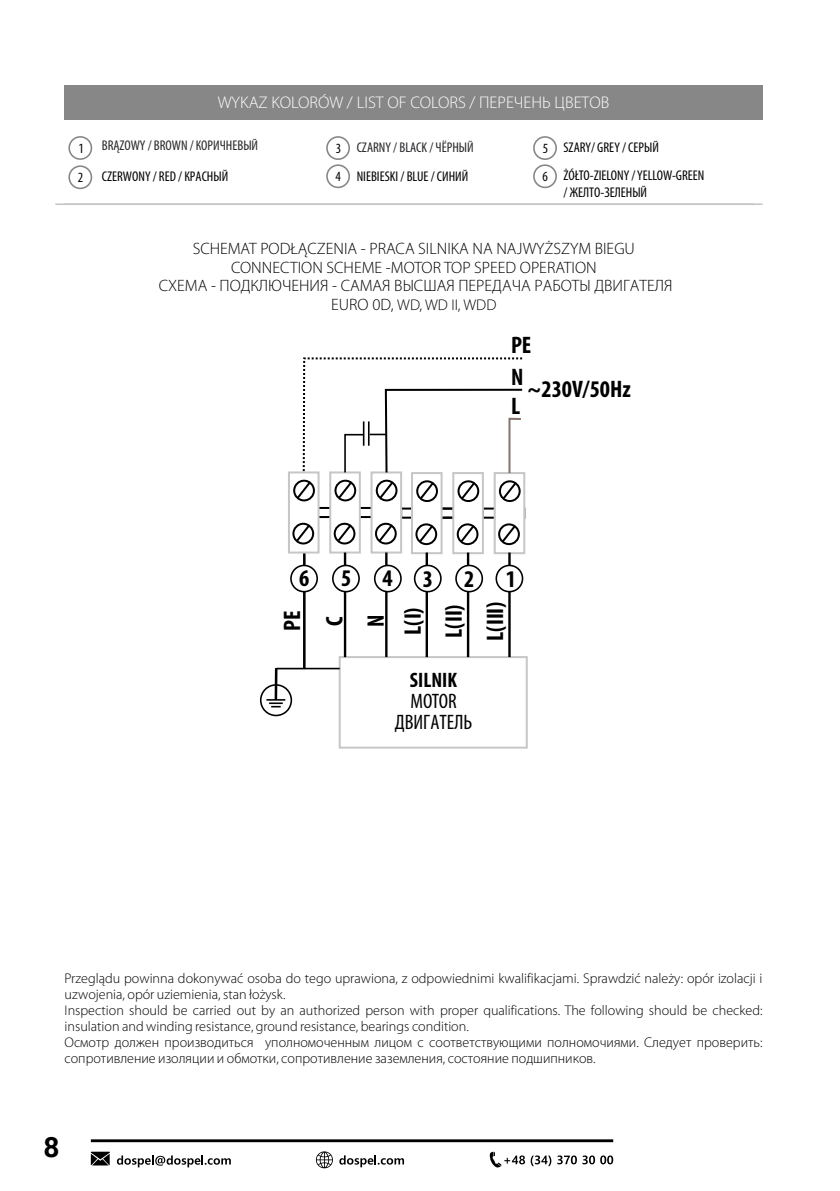
<style>
.page{position:relative;width:840px;height:1191px;background:#fff}
.page>*{position:absolute;margin:0;border:0;box-sizing:border-box;transform-origin:0 0}
.t1{font:700 28px "Roboto";color:#000}
.t2{font:700 condensed 24px/41px "Myriad Pro";color:#000}
.t3{font:condensed 21px/21.2px "Myriad Pro";color:#000;text-align:center}
.t4{font:700 condensed 21px "Myriad Pro";color:#000}
.t5{font:300 17px "Myriad Pro";color:#fff}
.t6{font:300 16.6px/18.8px "Myriad Pro";color:#000;text-align:center}
.t7{font:300 15.6px "Myriad Pro";color:#000}
.t8{font:300 14.2px/16px "Myriad Pro";color:#000}
.t9{font:condensed 14.2px/16.8px "Myriad Pro";color:#000}
.t10{font:condensed 14.2px "Myriad Pro";color:#27272a}
.s1{font-size:16.6px}
</style>
<div class="page">
<hr style="left:91px;top:1139px;width:522px;height:3px;background:#000">
<svg style="left:339px;top:1155px;width:65px;height:12px"></svg>
<svg style="left:316px;top:1151px;width:17px;height:17px"></svg>
<svg style="left:530px;top:1155px;width:21px;height:11px"></svg>
<svg style="left:557px;top:1155px;width:19px;height:9px"></svg>
<svg style="left:582px;top:1155px;width:12px;height:9px"></svg>
<svg style="left:600px;top:1155px;width:13px;height:9px"></svg>
<svg style="left:489px;top:1151px;width:35px;height:16px"></svg>
<svg style="left:117px;top:1155px;width:114px;height:12px"></svg>
<svg style="left:91px;top:1151px;width:19px;height:14px"></svg>
<div style="left:64px;top:85px;width:698px;height:35px;background:#878787"></div>
<hr style="left:64px;top:203px;width:698px;height:2px;background:#c6c6c6">
<div style="left:338px;top:656px;width:189px;height:92px;border:2px solid #c6c6c6"></div>
<div style="left:312px;top:507px;width:90px;height:11px;border:2px solid #000"></div>
<div style="left:393px;top:507px;width:90px;height:11px;border:2px solid #000"></div>
<div style="left:435px;top:507px;width:90px;height:11px;border:2px solid #000"></div>
<div style="left:289px;top:472px;width:29px;height:80px;background:#fff"></div>
<div style="left:288px;top:471px;width:31px;height:82px;border:2px solid #c6c6c6"></div>
<div style="left:293px;top:480px;width:22px;height:21px;border:2px solid #000;border-radius:50%"></div>
<div style="left:292px;top:523px;width:22px;height:21px;border:2px solid #000;border-radius:50%"></div>
<div style="left:330px;top:472px;width:29px;height:80px;background:#fff"></div>
<div style="left:329px;top:471px;width:31px;height:82px;border:2px solid #c6c6c6"></div>
<div style="left:412px;top:473px;width:29px;height:80px;background:#fff"></div>
<div style="left:411px;top:472px;width:31px;height:82px;border:2px solid #c6c6c6"></div>
<div style="left:416px;top:480px;width:21px;height:22px;border:2px solid #000;border-radius:50%"></div>
<div style="left:333px;top:523px;width:22px;height:21px;border:2px solid #000;border-radius:50%"></div>
<div style="left:415px;top:523px;width:22px;height:22px;border:2px solid #000;border-radius:50%"></div>
<svg style="left:335px;top:523px;width:18px;height:21px"></svg>
<svg style="left:417px;top:523px;width:17px;height:21px"></svg>
<div style="left:371px;top:472px;width:30px;height:80px;background:#fff"></div>
<div style="left:370px;top:471px;width:32px;height:82px;border:2px solid #c6c6c6"></div>
<div style="left:453px;top:473px;width:29px;height:80px;background:#fff"></div>
<div style="left:452px;top:472px;width:31px;height:82px;border:2px solid #c6c6c6"></div>
<div style="left:494px;top:473px;width:30px;height:80px;background:#fff"></div>
<div style="left:493px;top:472px;width:32px;height:82px;border:2px solid #c6c6c6"></div>
<div style="left:457px;top:480px;width:22px;height:22px;border:2px solid #000;border-radius:50%"></div>
<div style="left:498px;top:480px;width:22px;height:22px;border:2px solid #000;border-radius:50%"></div>
<div style="left:375px;top:523px;width:21px;height:21px;border:2px solid #000;border-radius:50%"></div>
<div style="left:456px;top:523px;width:22px;height:22px;border:2px solid #000;border-radius:50%"></div>
<div style="left:498px;top:523px;width:21px;height:22px;border:2px solid #000;border-radius:50%"></div>
<svg style="left:376px;top:523px;width:18px;height:21px"></svg>
<svg style="left:458px;top:523px;width:18px;height:21px"></svg>
<svg style="left:499px;top:523px;width:18px;height:21px"></svg>
<svg style="left:291px;top:565px;width:26px;height:26px"></svg>
<div style="left:290px;top:564px;width:28px;height:28px;border:2px solid #000;border-radius:50%"></div>
<hr style="left:343px;top:552px;width:3px;height:105px;background:#000">
<hr style="left:385px;top:552px;width:2px;height:105px;background:#000">
<hr style="left:425px;top:552px;width:3px;height:105px;background:#000">
<hr style="left:466px;top:552px;width:3px;height:105px;background:#000">
<hr style="left:508px;top:552px;width:2px;height:105px;background:#000">
<div style="left:332px;top:565px;width:27px;height:26px;background:#fff;border-radius:50%"></div>
<div style="left:332px;top:564px;width:27px;height:28px;border:2px solid #000;border-radius:50%"></div>
<div style="left:374px;top:565px;width:27px;height:26px;background:#fff;border-radius:50%"></div>
<div style="left:374px;top:564px;width:27px;height:28px;border:2px solid #000;border-radius:50%"></div>
<div style="left:414px;top:565px;width:26px;height:26px;background:#fff;border-radius:50%"></div>
<div style="left:413px;top:564px;width:28px;height:28px;border:2px solid #000;border-radius:50%"></div>
<div style="left:456px;top:565px;width:26px;height:26px;background:#fff;border-radius:50%"></div>
<div style="left:455px;top:564px;width:28px;height:28px;border:2px solid #000;border-radius:50%"></div>
<div style="left:496px;top:565px;width:26px;height:26px;background:#fff;border-radius:50%"></div>
<div style="left:495px;top:564px;width:28px;height:28px;border:2px solid #000;border-radius:50%"></div>
<hr style="left:276px;top:668px;width:63px;height:1px;background:#000">
<svg style="left:295px;top:357px;width:229px;height:144px"></svg>
<svg style="left:266px;top:523px;width:45px;height:184px"></svg>
<div style="left:260px;top:684px;width:32px;height:32px;border:2px solid #000;border-radius:50%"></div>
<hr style="left:55px;top:203px;width:698px;height:2px;background:#c6c6c6">
<div style="left:68px;top:136px;width:24px;height:24px;border:2px solid #878787;border-radius:50%"></div>
<div style="left:68px;top:165px;width:24px;height:24px;border:2px solid #878787;border-radius:50%"></div>
<div style="left:326px;top:136px;width:24px;height:24px;border:2px solid #878787;border-radius:50%"></div>
<div style="left:533px;top:136px;width:23px;height:24px;border:2px solid #878787;border-radius:50%"></div>
<div style="left:326px;top:164px;width:24px;height:24px;border:2px solid #878787;border-radius:50%"></div>
<div style="left:533px;top:164px;width:23px;height:24px;border:2px solid #878787;border-radius:50%"></div>
<p class="t5" style="left:217px;top:93px;width:393px">WYKAZ KOLORÓW / LIST OF COLORS / ПЕРЕЧЕНЬ ЦВЕТОВ</p>
<p class="t9" style="left:78px;top:139px;width:7px">1</p>
<p class="t10" style="left:102px;top:137px;width:158px">BRĄZOWY / BROWN / КОРИЧНЕВЫЙ</p>
<p class="t10" style="left:356px;top:139px;width:118px">CZARNY / BLACK / ЧЁРНЫЙ</p>
<p class="t9" style="left:563px;top:139px;width:97px">SZARY/ GREY / СЕРЫЙ</p>
<p class="t9" style="left:78px;top:169px;width:7px">2</p>
<p class="t9" style="left:335px;top:139px;width:7px">3</p>
<p class="t9" style="left:542px;top:139px;width:7px">5</p>
<p class="t9" style="left:335px;top:168px;width:7px">4</p>
<p class="t9" style="left:542px;top:168px;width:7px">6</p>
<p class="t9" style="left:563px;top:167px;width:142px">ŻÓŁTO-ZIELONY / YELLOW-GREEN / ЖЕЛТО-ЗЕЛЕНЫЙ</p>
<p class="t9" style="left:102px;top:168px;width:128px">CZERWONY / RED / КРАСНЫЙ</p>
<p class="t9" style="left:356px;top:168px;width:113px">NIEBIESKI / BLUE / СИНИЙ</p>
<p class="t6" style="left:159px;top:239px;width:515px">SCHEMAT PODŁĄCZENIA - PRACA SILNIKA NA NAJWYŻSZYM BIEGU<br>CONNECTION SCHEME -MOTOR TOP SPEED OPERATION<br>CХЕМА - ПОДКЛЮЧЕНИЯ - САМАЯ ВЫСШАЯ ПЕРЕДАЧА РАБОТЫ ДВИГАТЕЛЯ</p>
<p class="t7" style="left:331px;top:296px;width:166px"><span class="s1">EURO 0D,</span> WD, WD II, WDD</p>
<h2 class="t2" style="left:510px;top:328px;width:22px;line-height:32.4px">PE<br>N</h2>
<h2 class="t2" style="left:527px;top:368px;width:105px">~230V/50Hz</h2>
<h2 class="t2" style="left:510px;top:385px;width:11px">L</h2>
<h2 class="t2" style="left:299px;top:557px;width:12px">6</h2>
<h2 class="t2" style="left:341px;top:557px;width:12px">5</h2>
<h2 class="t2" style="left:382px;top:557px;width:12px">4</h2>
<h2 class="t2" style="left:422px;top:558px;width:12px">3</h2>
<h2 class="t2" style="left:464px;top:558px;width:12px">2</h2>
<h2 class="t2" style="left:505px;top:558px;width:12px">1</h2>
<h2 class="t2" style="left:271px;top:631px;width:22px;rotate:-90deg">PE</h2>
<h2 class="t2" style="left:313px;top:627px;width:14px;rotate:-90deg">C<br>N</h2>
<h2 class="t2" style="left:391px;top:640px;width:41px;rotate:-90deg">L(I)<br>L(II)<br>L(III)</h2>
<h3 class="t4" style="left:410px;top:666px;width:49px">SILNIK</h3>
<h3 class="t3" style="left:394px;top:690px;width:79px">MOTOR<br>ДВИГАТЕЛЬ</h3>
<p class="t8" style="left:64px;top:971px;width:699px">Przeglądu powinna dokonywać osoba do tego uprawiona, z odpowiednimi kwalifikacjami. Sprawdzić należy: opór izolacji i uzwojenia, opór uziemienia, stan łożysk.<br>Inspection should be carried out by an authorized person with proper qualifications. The following should be checked: insulation and winding resistance, ground resistance, bearings condition.<br>Осмотр должен производиться уполномоченным лицом с соответствующими полномочиями. Следует проверить: сопротивление изоляции и обмотки, сопротивление заземления, состояние подшипников.</p>
<h1 class="t1" style="left:44px;top:1127px;width:18px">8</h1>
</div>
